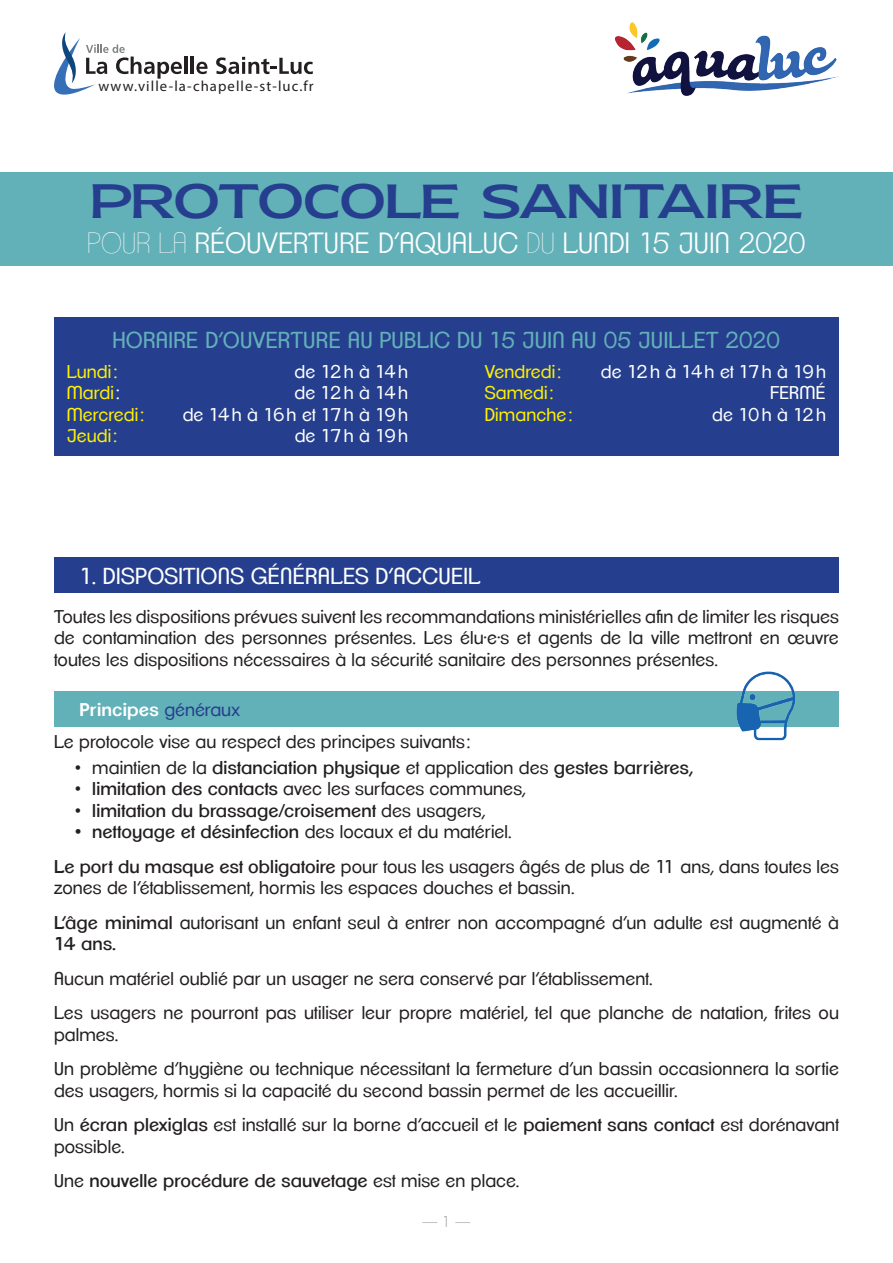
<style>
.page{position:relative;width:893px;height:1263px;background:#fff}
.page>*{position:absolute;margin:0;border:0;box-sizing:border-box;transform-origin:0 0}
.t1{font:500 48px "Molly Sans EPERSONAL";color:#253f8e}
.t2{font:300 28.5px "Clemente P Dae";letter-spacing:.01em;color:#fff}
.t3{font:22.5px "Clemente P Dag";letter-spacing:.01em;color:#62b0b8}
.t4{font:22.5px "Clemente P Dag";letter-spacing:.01em;color:#fff}
.t5{font:18px/21.6px "Clemente P Dag";letter-spacing:.005em;color:#231f20}
.t6{font:18px "Clemente P Dai";letter-spacing:.005em;color:#231f20}
.t7{font:18px "Clemente P Dag";letter-spacing:.005em;color:#fff}
.t8{font:18px "Clemente P Dag";letter-spacing:.005em;color:#fff101}
.t9{font:600 18px "Clemente P Dak";letter-spacing:.005em;color:#fff}
.t10{font:14.7px "Myriad Pro";letter-spacing:.075em;color:#231f20}
.s1{font-family:"Clemente P Daa";font-weight:100}
.s2{color:#fff}
.s3{font-family:"Clemente P Dag";font-weight:400;color:#253f8e}
.s4{font-family:"Clemente P Dag"}
.s5{font-family:"Clemente P Dai"}
</style>
<div class="page">
<img style="left:615px;top:23px;width:224px;height:72px">
<hr style="left:184px;top:57px;width:4px;height:17px;background:#231f20">
<hr style="left:191px;top:57px;width:3px;height:17px;background:#231f20">
<svg style="left:196px;top:62px;width:12px;height:12px"></svg>
<svg style="left:216px;top:57px;width:97px;height:17px"></svg>
<svg style="left:54px;top:32px;width:128px;height:63px"></svg>
<div style="left:0;top:172px;width:893px;height:93px;background:#62b0b8"></div>
<div style="left:54px;top:317px;width:785px;height:139px;background:#253f8e"></div>
<div style="left:54px;top:558px;width:785px;height:35px;background:#253f8e"></div>
<div style="left:54px;top:691px;width:785px;height:35px;background:#62b0b8"></div>
<img style="left:731px;top:671px;width:85px;height:70px">
<p class="t10" style="left:99px;top:77px;width:217px">www.ville-la-chapelle-st-luc.fr</p>
<p class="t1" style="left:91px;top:173px;width:712px">PROTOCOLE SANITAIRE</p>
<p class="t2" style="left:87px;top:226px;width:720px"><span class="s1">POUR LA</span> RÉOUVERTURE D’AQUALUC <span class="s1">DU</span> LUNDI 15 JUIN 2020</p>
<p class="t3" style="left:113px;top:326px;width:669px">HORAIRE D’OUVERTURE AU PUBLIC DU 15 JUIN AU 05 JUILLET 2020</p>
<p class="t8" style="left:67px;top:361px;width:52px">Lundi :</p>
<p class="t7" style="left:294px;top:361px;width:115px">de 12h à 14h</p>
<p class="t8" style="left:67px;top:382px;width:54px">Mardi <span class="s2">:</span></p>
<p class="t7" style="left:294px;top:382px;width:115px">de 12h à 14h</p>
<p class="t8" style="left:67px;top:404px;width:79px">Mercredi :</p>
<p class="t7" style="left:183px;top:404px;width:227px">de 14h à 16h et 17h à 19h</p>
<p class="t8" style="left:67px;top:426px;width:52px">Jeudi :</p>
<p class="t7" style="left:295px;top:426px;width:115px">de 17h à 19h</p>
<p class="t8" style="left:485px;top:361px;width:78px">Vendredi :</p>
<p class="t7" style="left:601px;top:361px;width:227px">de 12h à 14h et 17h à 19h</p>
<p class="t8" style="left:485px;top:382px;width:70px">Samedi :</p>
<p class="t7" style="left:770px;top:382px;width:58px">FERMÉ</p>
<p class="t8" style="left:485px;top:404px;width:89px">Dimanche:</p>
<p class="t7" style="left:712px;top:404px;width:115px">de 10h à 12h</p>
<p class="t4" style="left:80px;top:563px;width:403px">1. DISPOSITIONS GÉNÉRALES D’ACCUEIL</p>
<p class="t5" style="left:54px;top:605px;width:786px;text-align:justify">Toutes les dispositions prévues suivent les recommandations ministérielles afin de limiter les risques de contamination des personnes présentes. Les élu·e·s et agents de la ville mettront en œuvre toutes les dispositions nécessaires à la sécurité sanitaire des personnes présentes.</p>
<p class="t9" style="left:80px;top:699px;width:162px">Principes <span class="s3">généraux</span></p>
<p class="t5" style="left:54px;top:730px;width:418px">Le protocole vise au respect des principes suivants :</p>
<p class="t6" style="left:75px;top:757px;width:619px"><span class="s4">• maintien de la</span> distanciation physique <span class="s4">et application des</span> gestes barrières,</p>
<p class="t5" style="left:75px;top:778px;width:452px">• <span class="s5">limitation des contacts</span> avec les surfaces communes,</p>
<p class="t6" style="left:75px;top:800px;width:411px"><span class="s4">•</span> limitation du brassage/croisement <span class="s4">des usagers,</span></p>
<p class="t6" style="left:75px;top:821px;width:438px">• nettoyage et désinfection <span class="s4">des locaux et du matériel.</span></p>
<p class="t5" style="left:54px;top:855px;width:786px"><span class="s5">Le port du masque est obligatoire</span> pour tous les usagers âgés de plus de 11 ans, dans toutes les zones de l’établissement, hormis les espaces douches et bassin.</p>
<p class="t5" style="left:54px;top:911px;width:786px"><span class="s5">L’âge minimal</span> autorisant un enfant seul à entrer non accompagné d’un adulte est augmenté à<br><span class="s5">14 ans.</span></p>
<p class="t5" style="left:54px;top:967px;width:600px">Aucun matériel oublié par un usager ne sera conservé par l’établissement.</p>
<p class="t5" style="left:54px;top:1002px;width:786px">Les usagers ne pourront pas utiliser leur propre matériel, tel que planche de natation, frites ou palmes.</p>
<p class="t5" style="left:54px;top:1058px;width:786px">Un problème d’hygiène ou technique nécessitant la fermeture d’un bassin occasionnera la sortie des usagers, hormis si la capacité du second bassin permet de les accueillir.</p>
<p class="t5" style="left:54px;top:1114px;width:786px">Un <span class="s5">écran plexiglas</span> est installé sur la borne d’accueil et le <span class="s5">paiement sans contact</span> est dorénavant possible.</p>
<p class="t6" style="left:54px;top:1170px;width:467px"><span class="s4">Une</span> nouvelle procédure de sauvetage <span class="s4">est mise en place.</span></p>
</div>
